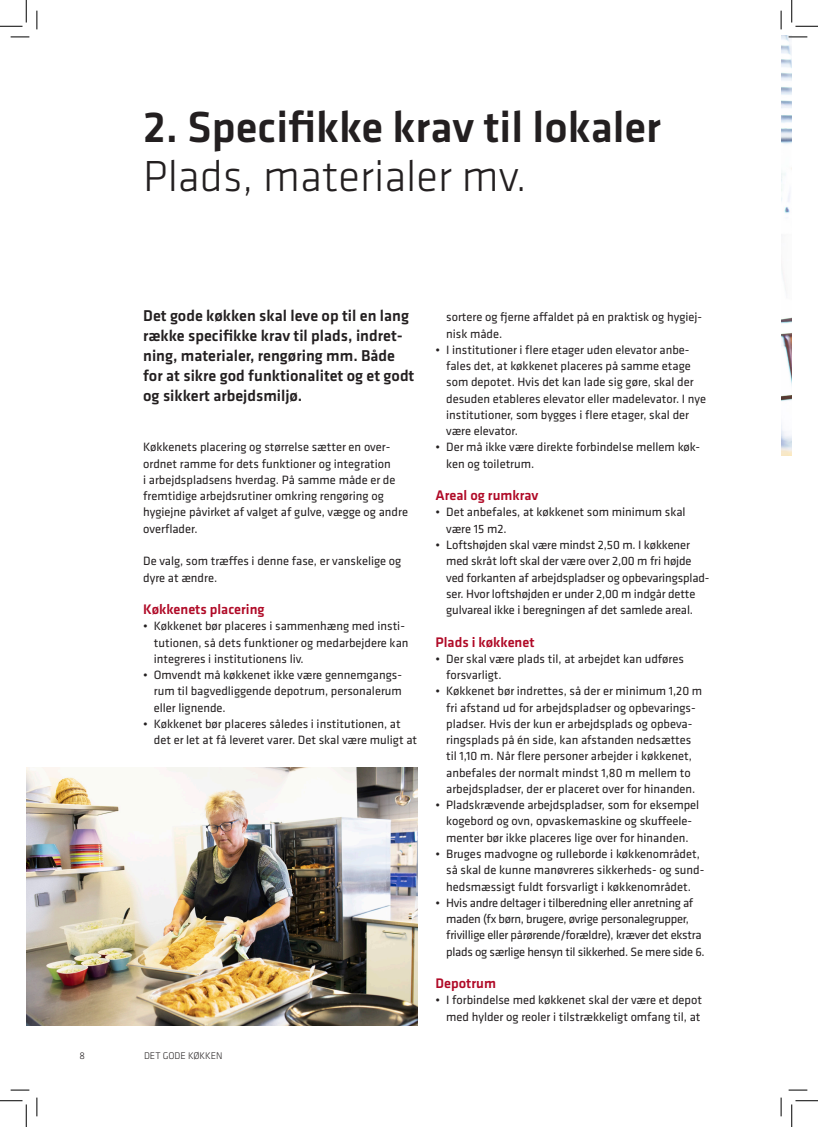
<style>
.page{position:relative;width:818px;height:1127px;background:#fff}
.page>*{position:absolute;margin:0;border:0;box-sizing:border-box;transform-origin:0 0}
.OS_36{font:500 45px "Klavika";color:#231f20}
.OS_36_light{font:300 45px "Klavika";color:#231f20}
.UR{font:500 16.25px/20px "Klavika";color:#231f20}
.MR_stor{font:500 14.38px "Klavika";color:#b00a27}
.Brød{font:12.5px/16.2px "Klavika";color:#231f20}
.Brød-2{font:12.5px/16.2px "Klavika";letter-spacing:-.02em;color:#231f20}
.t1{font:300 10px "Klavika";color:#231f20}
</style>
<div class="page">
<img style="left:26px;top:767px;width:392px;height:258px">
<img style="left:781px;top:35px;width:11px;height:420px">
<svg style="left:11px;top:36px;width:18px;height:2px"></svg>
<svg style="left:788px;top:36px;width:19px;height:2px"></svg>
<svg style="left:11px;top:1089px;width:18px;height:1px"></svg>
<svg style="left:788px;top:1089px;width:19px;height:1px"></svg>
<svg style="left:36px;top:11px;width:2px;height:18px"></svg>
<svg style="left:36px;top:1097px;width:2px;height:18px"></svg>
<svg style="left:780px;top:11px;width:2px;height:18px"></svg>
<svg style="left:780px;top:1097px;width:2px;height:18px"></svg>
<svg style="left:0;top:0;width:27px;height:27px"></svg>
<svg style="left:0;top:1100px;width:27px;height:26px"></svg>
<svg style="left:791px;top:0;width:27px;height:27px"></svg>
<svg style="left:791px;top:1100px;width:27px;height:26px"></svg>
<p class="OS_36" style="left:143px;top:97px;width:519px">2. Specifikke krav til lokaler</p>
<p class="OS_36_light" style="left:143px;top:149px;width:385px">Plads, materialer mv.</p>
<p class="UR" style="left:143px;top:305px;width:273px">Det gode køkken skal leve op til en lang række specifikke krav til plads, indret&shy;ning, materialer, rengøring mm. Både for at sikre god funktionalitet og et godt og sikkert arbejdsmiljø.</p>
<p class="Brød" style="left:143px;top:438px;width:266px">Køkkenets placering og størrelse sætter en over&shy;ordnet ramme for dets funktioner og integration<br>i arbejdspladsens hverdag. På samme måde er de fremtidige arbejdsrutiner omkring rengøring og hygiejne påvirket af valget af gulve, vægge og andre overflader.</p>
<p class="Brød" style="left:143px;top:552px;width:260px">De valg, som træffes i denne fase, er vanskelige og dyre at ændre.</p>
<p class="MR_stor" style="left:143px;top:599px;width:123px">Køkkenets placering</p>
<p class="Brød" style="left:154px;top:617px;width:256px;text-indent:-11px">• Køkkenet bør placeres i sammenhæng med insti&shy;tutionen, så dets funktioner og medarbejdere kan integreres i institutionens liv.</p>
<p class="Brød" style="left:154px;top:666px;width:250px;text-align:justify;text-indent:-11px">• Omvendt må køkkenet ikke være gennemgangs&shy;rum til bagvedliggende depotrum, personalerum eller lignende.</p>
<p class="Brød" style="left:154px;top:715px;width:265px;text-indent:-11px">• Køkkenet bør placeres således i institutionen, at det er let at få leveret varer. Det skal være muligt at</p>
<p class="t1" style="left:79px;top:1048px;width:7px">8</p>
<p class="t1" style="left:144px;top:1048px;width:80px">DET GODE KØKKEN</p>
<p class="Brød" style="left:446px;top:308px;width:257px">sortere og fjerne affaldet på en praktisk og hygiej&shy;nisk måde.</p>
<p class="Brød" style="left:446px;top:341px;width:261px;text-indent:-11px">• I institutioner i flere etager uden elevator anbe&shy;fales det, at køkkenet placeres på samme etage som depotet. Hvis det kan lade sig gøre, skal der desuden etableres elevator eller madelevator. I nye institutioner, som bygges i flere etager, skal der være elevator.</p>
<p class="Brød" style="left:446px;top:438px;width:255px;text-indent:-11px">• Der må ikke være direkte forbindelse mellem køk&shy;ken og toiletrum.</p>
<p class="MR_stor" style="left:436px;top:485px;width:104px">Areal og rumkrav</p>
<p class="Brød" style="left:446px;top:503px;width:241px;text-indent:-11px">• Det anbefales, at køkkenet som minimum skal være 15 m2.</p>
<p class="Brød" style="left:446px;top:536px;width:265px;text-indent:-11px">• Loftshøjden skal være mindst 2,50 m. I køkkener med skråt loft skal der være over 2,00 m fri højde ved forkanten af arbejdspladser og opbevaringsplad&shy;ser. Hvor loftshøjden er under 2,00 m indgår dette gulvareal ikke i beregningen af det samlede areal.</p>
<p class="MR_stor" style="left:436px;top:632px;width:100px">Plads i køkkenet</p>
<p class="Brød" style="left:446px;top:650px;width:239px;text-indent:-11px">• Der skal være plads til, at arbejdet kan udføres forsvarligt.</p>
<p class="Brød" style="left:436px;top:682px;width:268px;text-align:center">• Køkkenet bør indrettes, så der er minimum 1,20 m fri afstand ud for arbejdspladser og opbevarings&shy;pladser. Hvis der kun er arbejdsplads og opbeva&shy;ringsplads på én side, kan afstanden nedsættes<br>til 1,10 m. Når flere personer arbejder i køkkenet, anbefales der normalt mindst 1,80 m mellem to arbejdspladser, der er placeret over for hinanden.</p>
<p class="Brød" style="left:436px;top:796px;width:265px;text-align:center">• Pladskrævende arbejdspladser, som for eksempel kogebord og ovn, opvaskemaskine og skuffeele&shy;menter bør ikke placeres lige over for hinanden.</p>
<p class="Brød" style="left:446px;top:845px;width:260px;text-indent:-11px">• Bruges madvogne og rulleborde i køkkenområdet, så skal de kunne manøvreres sikkerheds- og sund&shy;hedsmæssigt fuldt forsvarligt i køkkenområdet.</p>
<p class="Brød-2" style="left:446px;top:893px;width:260px;text-indent:-11px">• Hvis andre deltager i tilberedning eller anretning af maden (fx børn, brugere, øvrige personalegrupper, frivillige eller pårørende/forældre), kræver det ekstra plads og særlige hensyn til sikkerhed. Se mere side 6.</p>
<p class="MR_stor" style="left:436px;top:973px;width:62px">Depotrum</p>
<p class="Brød" style="left:436px;top:991px;width:268px;text-align:right">• I forbindelse med køkkenet skal der være et depot med hylder og reoler i tilstrækkeligt omfang til, at</p>
</div>
